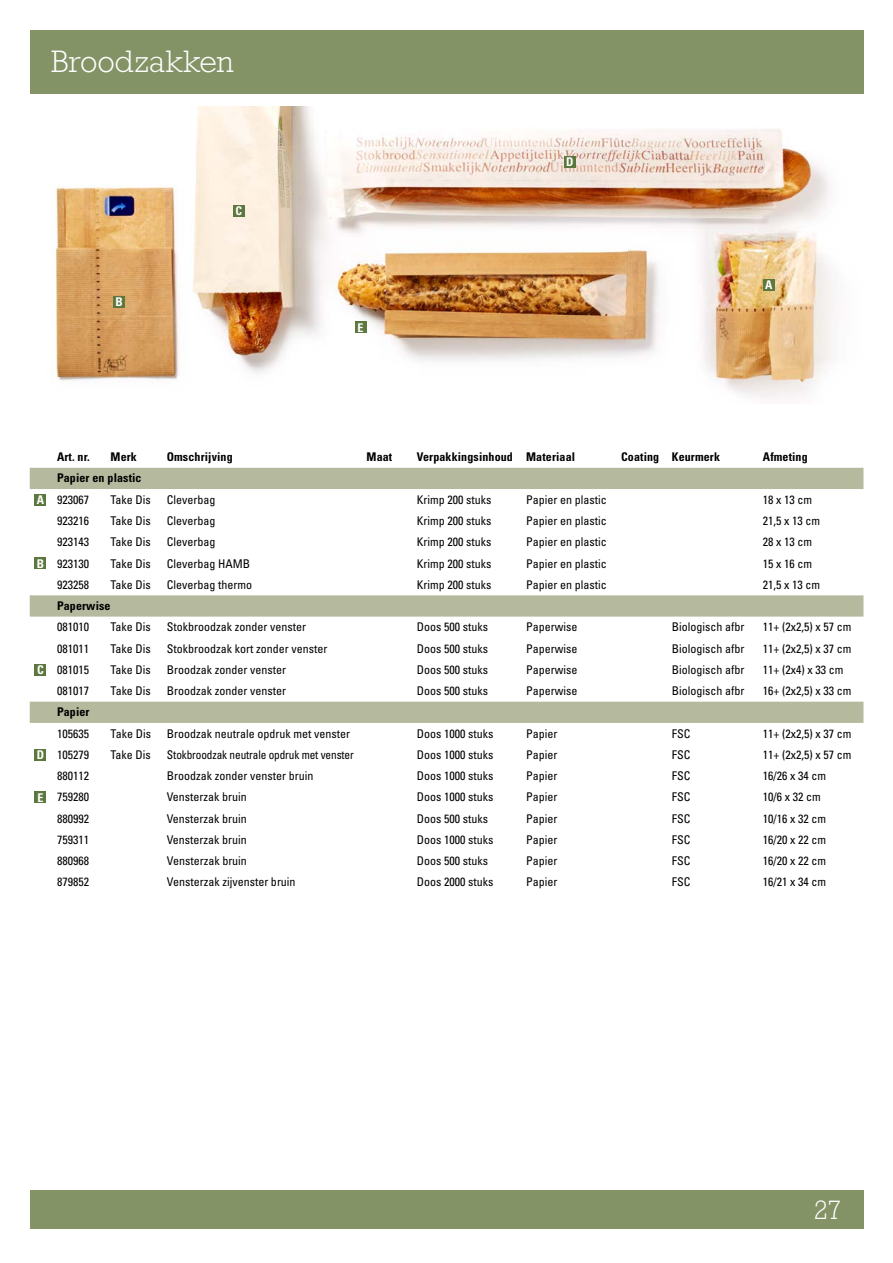
<style>
.page{position:relative;width:893px;height:1263px;background:#fff}
.page>*{position:absolute;margin:0;border:0;box-sizing:border-box;transform-origin:0 0}
.t1{font:300 31.5px "Rockwell Std";letter-spacing:-.005em;color:#fff}
.t2{font:300 27px "Rockwell Std";color:#fff}
.t3{font:condensed 12px "Univers LT Std";color:#000}
.t4{font:700 condensed 12px/21.3px "Univers LT Std";letter-spacing:.01em;color:#000}
.t5{font:condensed 12px "Univers LT Std";color:#000;scale:.96 1}
.t6{font:700 condensed 12px "Univers LT Std";color:#fff}
.s1{color:#fff}
.s2{font-weight:400}
.s3{font-weight:700;color:#fff}
</style>
<div class="page">
<img style="left:51px;top:106px;width:784px;height:292px">
<div style="left:30px;top:1191px;width:833px;height:38px;background:#849366"></div>
<div style="left:30px;top:30px;width:833px;height:64px;background:#849366"></div>
<svg style="left:30px;top:468px;width:833px;height:255px"></svg>
<div style="left:34px;top:494px;width:12px;height:12px;background:#5d783f"></div>
<div style="left:34px;top:557px;width:12px;height:12px;background:#5d783f"></div>
<div style="left:34px;top:664px;width:12px;height:12px;background:#5d783f"></div>
<div style="left:34px;top:749px;width:12px;height:12px;background:#5d783f"></div>
<div style="left:34px;top:791px;width:12px;height:12px;background:#5d783f"></div>
<div style="left:763px;top:279px;width:12px;height:12px;background:#5d783f"></div>
<div style="left:355px;top:321px;width:12px;height:12px;background:#5d783f"></div>
<div style="left:233px;top:205px;width:12px;height:11px;background:#5d783f"></div>
<div style="left:564px;top:156px;width:12px;height:12px;background:#5d783f"></div>
<div style="left:113px;top:296px;width:12px;height:11px;background:#5d783f"></div>
<h1 class="t1" style="left:51px;top:44px;width:184px">Broodzakken</h1>
<p class="t6" style="left:115px;top:294px;width:9px">B</p>
<p class="t6" style="left:236px;top:203px;width:8px">C</p>
<p class="t6" style="left:358px;top:320px;width:7px">E</p>
<p class="t6" style="left:566px;top:155px;width:9px">D</p>
<p class="t6" style="left:765px;top:278px;width:9px">A</p>
<p class="t4" style="left:57px;top:446px;width:34px">Art. nr.</p>
<p class="t4" style="left:111px;top:446px;width:28px">Merk</p>
<p class="t4" style="left:167px;top:446px;width:67px">Omschrijving</p>
<p class="t4" style="left:367px;top:446px;width:27px">Maat</p>
<p class="t4" style="left:417px;top:446px;width:160px">Verpakkingsinhoud Materiaal</p>
<p class="t4" style="left:621px;top:446px;width:100px">Coating Keurmerk</p>
<p class="t4" style="left:763px;top:446px;width:46px">Afmeting</p>
<p class="t4" style="left:37px;top:467px;width:106px;text-indent:20px">Papier en plastic<br><span class="s1">A</span> <span class="s2">923067</span></p>
<p class="t3" style="left:111px;top:492px;width:42px">Take Dis</p>
<p class="t3" style="left:167px;top:492px;width:50px">Cleverbag</p>
<p class="t3" style="left:417px;top:492px;width:76px">Krimp 200 stuks</p>
<p class="t3" style="left:526px;top:492px;width:82px">Papier en plastic</p>
<p class="t3" style="left:763px;top:492px;width:51px">18 x 13 cm</p>
<p class="t3" style="left:57px;top:513px;width:33px">923216</p>
<p class="t3" style="left:111px;top:513px;width:42px">Take Dis</p>
<p class="t3" style="left:167px;top:513px;width:50px">Cleverbag</p>
<p class="t3" style="left:417px;top:513px;width:76px">Krimp 200 stuks</p>
<p class="t3" style="left:526px;top:513px;width:82px">Papier en plastic</p>
<p class="t3" style="left:763px;top:513px;width:59px">21,5 x 13 cm</p>
<p class="t3" style="left:57px;top:534px;width:33px">923143</p>
<p class="t3" style="left:111px;top:534px;width:42px">Take Dis</p>
<p class="t3" style="left:167px;top:534px;width:50px">Cleverbag</p>
<p class="t3" style="left:417px;top:534px;width:76px">Krimp 200 stuks</p>
<p class="t3" style="left:526px;top:534px;width:82px">Papier en plastic</p>
<p class="t3" style="left:763px;top:534px;width:51px">28 x 13 cm</p>
<p class="t3" style="left:37px;top:556px;width:54px"><span class="s3">B</span> 923130</p>
<p class="t3" style="left:111px;top:556px;width:42px">Take Dis</p>
<p class="t3" style="left:167px;top:556px;width:85px">Cleverbag HAMB</p>
<p class="t3" style="left:417px;top:556px;width:76px">Krimp 200 stuks</p>
<p class="t3" style="left:526px;top:556px;width:82px">Papier en plastic</p>
<p class="t3" style="left:763px;top:556px;width:51px">15 x 16 cm</p>
<p class="t3" style="left:57px;top:577px;width:33px">923258</p>
<p class="t3" style="left:111px;top:577px;width:42px">Take Dis</p>
<p class="t3" style="left:167px;top:577px;width:87px">Cleverbag thermo</p>
<p class="t3" style="left:417px;top:577px;width:76px">Krimp 200 stuks</p>
<p class="t3" style="left:526px;top:577px;width:82px">Papier en plastic</p>
<p class="t3" style="left:763px;top:577px;width:59px">21,5 x 13 cm</p>
<p class="t4" style="left:57px;top:595px;width:55px">Paperwise</p>
<p class="t3" style="left:57px;top:619px;width:33px">081010</p>
<p class="t3" style="left:111px;top:619px;width:42px">Take Dis</p>
<p class="t3" style="left:167px;top:619px;width:141px">Stokbroodzak zonder venster</p>
<p class="t3" style="left:417px;top:619px;width:73px">Doos 500 stuks</p>
<p class="t3" style="left:526px;top:619px;width:53px">Paperwise</p>
<p class="t3" style="left:672px;top:619px;width:74px">Biologisch afbr</p>
<p class="t3" style="left:763px;top:619px;width:90px">11+ (2x2,5) x 57 cm</p>
<p class="t3" style="left:57px;top:641px;width:33px">081011</p>
<p class="t3" style="left:111px;top:641px;width:42px">Take Dis</p>
<p class="t3" style="left:167px;top:641px;width:162px">Stokbroodzak kort zonder venster</p>
<p class="t3" style="left:417px;top:641px;width:73px">Doos 500 stuks</p>
<p class="t3" style="left:526px;top:641px;width:53px">Paperwise</p>
<p class="t3" style="left:672px;top:641px;width:74px">Biologisch afbr</p>
<p class="t3" style="left:763px;top:641px;width:90px">11+ (2x2,5) x 37 cm</p>
<p class="t3" style="left:37px;top:662px;width:53px"><span class="s3">C</span> 081015</p>
<p class="t3" style="left:111px;top:662px;width:42px">Take Dis</p>
<p class="t3" style="left:167px;top:662px;width:121px">Broodzak zonder venster</p>
<p class="t3" style="left:417px;top:662px;width:73px">Doos 500 stuks</p>
<p class="t3" style="left:526px;top:662px;width:53px">Paperwise</p>
<p class="t3" style="left:672px;top:662px;width:74px">Biologisch afbr</p>
<p class="t3" style="left:763px;top:662px;width:82px">11+ (2x4) x 33 cm</p>
<p class="t3" style="left:57px;top:683px;width:33px">081017</p>
<p class="t3" style="left:111px;top:683px;width:42px">Take Dis</p>
<p class="t3" style="left:167px;top:683px;width:121px">Broodzak zonder venster</p>
<p class="t3" style="left:417px;top:683px;width:73px">Doos 500 stuks</p>
<p class="t3" style="left:526px;top:683px;width:53px">Paperwise</p>
<p class="t3" style="left:672px;top:683px;width:74px">Biologisch afbr</p>
<p class="t3" style="left:763px;top:683px;width:90px">16+ (2x2,5) x 33 cm</p>
<p class="t4" style="left:57px;top:701px;width:34px">Papier</p>
<p class="t3" style="left:57px;top:726px;width:33px">105635</p>
<p class="t3" style="left:111px;top:726px;width:42px">Take Dis</p>
<p class="t3" style="left:167px;top:726px;width:185px">Broodzak neutrale opdruk met venster</p>
<p class="t3" style="left:417px;top:726px;width:78px">Doos 1000 stuks</p>
<p class="t3" style="left:526px;top:726px;width:33px">Papier</p>
<p class="t3" style="left:672px;top:726px;width:20px">FSC</p>
<p class="t3" style="left:763px;top:726px;width:90px">11+ (2x2,5) x 37 cm</p>
<p class="t3" style="left:37px;top:747px;width:54px"><span class="s3">D</span> 105279</p>
<p class="t3" style="left:111px;top:747px;width:42px">Take Dis</p>
<p class="t5" style="left:167px;top:747px;width:196px">Stokbroodzak neutrale opdruk met venster</p>
<p class="t3" style="left:417px;top:747px;width:78px">Doos 1000 stuks</p>
<p class="t3" style="left:526px;top:747px;width:33px">Papier</p>
<p class="t3" style="left:672px;top:747px;width:20px">FSC</p>
<p class="t3" style="left:763px;top:747px;width:90px">11+ (2x2,5) x 57 cm</p>
<p class="t3" style="left:57px;top:768px;width:33px">880112</p>
<p class="t3" style="left:167px;top:768px;width:148px">Broodzak zonder venster bruin</p>
<p class="t3" style="left:417px;top:768px;width:78px">Doos 1000 stuks</p>
<p class="t3" style="left:526px;top:768px;width:33px">Papier</p>
<p class="t3" style="left:672px;top:768px;width:20px">FSC</p>
<p class="t3" style="left:763px;top:768px;width:65px">16/26 x 34 cm</p>
<p class="t3" style="left:37px;top:789px;width:53px"><span class="s3">E</span> 759280</p>
<p class="t3" style="left:167px;top:789px;width:82px">Vensterzak bruin</p>
<p class="t3" style="left:417px;top:789px;width:78px">Doos 1000 stuks</p>
<p class="t3" style="left:526px;top:789px;width:33px">Papier</p>
<p class="t3" style="left:672px;top:789px;width:20px">FSC</p>
<p class="t3" style="left:763px;top:789px;width:59px">10/6 x 32 cm</p>
<p class="t3" style="left:57px;top:811px;width:33px">880992</p>
<p class="t3" style="left:167px;top:811px;width:82px">Vensterzak bruin</p>
<p class="t3" style="left:417px;top:811px;width:73px">Doos 500 stuks</p>
<p class="t3" style="left:526px;top:811px;width:33px">Papier</p>
<p class="t3" style="left:672px;top:811px;width:20px">FSC</p>
<p class="t3" style="left:763px;top:811px;width:65px">10/16 x 32 cm</p>
<p class="t3" style="left:57px;top:832px;width:33px">759311</p>
<p class="t3" style="left:167px;top:832px;width:82px">Vensterzak bruin</p>
<p class="t3" style="left:417px;top:832px;width:78px">Doos 1000 stuks</p>
<p class="t3" style="left:526px;top:832px;width:33px">Papier</p>
<p class="t3" style="left:672px;top:832px;width:20px">FSC</p>
<p class="t3" style="left:763px;top:832px;width:65px">16/20 x 22 cm</p>
<p class="t3" style="left:57px;top:853px;width:33px">880968</p>
<p class="t3" style="left:167px;top:853px;width:82px">Vensterzak bruin</p>
<p class="t3" style="left:417px;top:853px;width:73px">Doos 500 stuks</p>
<p class="t3" style="left:526px;top:853px;width:33px">Papier</p>
<p class="t3" style="left:672px;top:853px;width:20px">FSC</p>
<p class="t3" style="left:763px;top:853px;width:65px">16/20 x 22 cm</p>
<p class="t3" style="left:57px;top:874px;width:33px">879852</p>
<p class="t3" style="left:167px;top:874px;width:130px">Vensterzak zijvenster bruin</p>
<p class="t3" style="left:417px;top:874px;width:78px">Doos 2000 stuks</p>
<p class="t3" style="left:526px;top:874px;width:33px">Papier</p>
<p class="t3" style="left:672px;top:874px;width:20px">FSC</p>
<p class="t3" style="left:763px;top:874px;width:65px">16/21 x 34 cm</p>
<h2 class="t2" style="left:814px;top:1194px;width:29px">27</h2>
</div>
